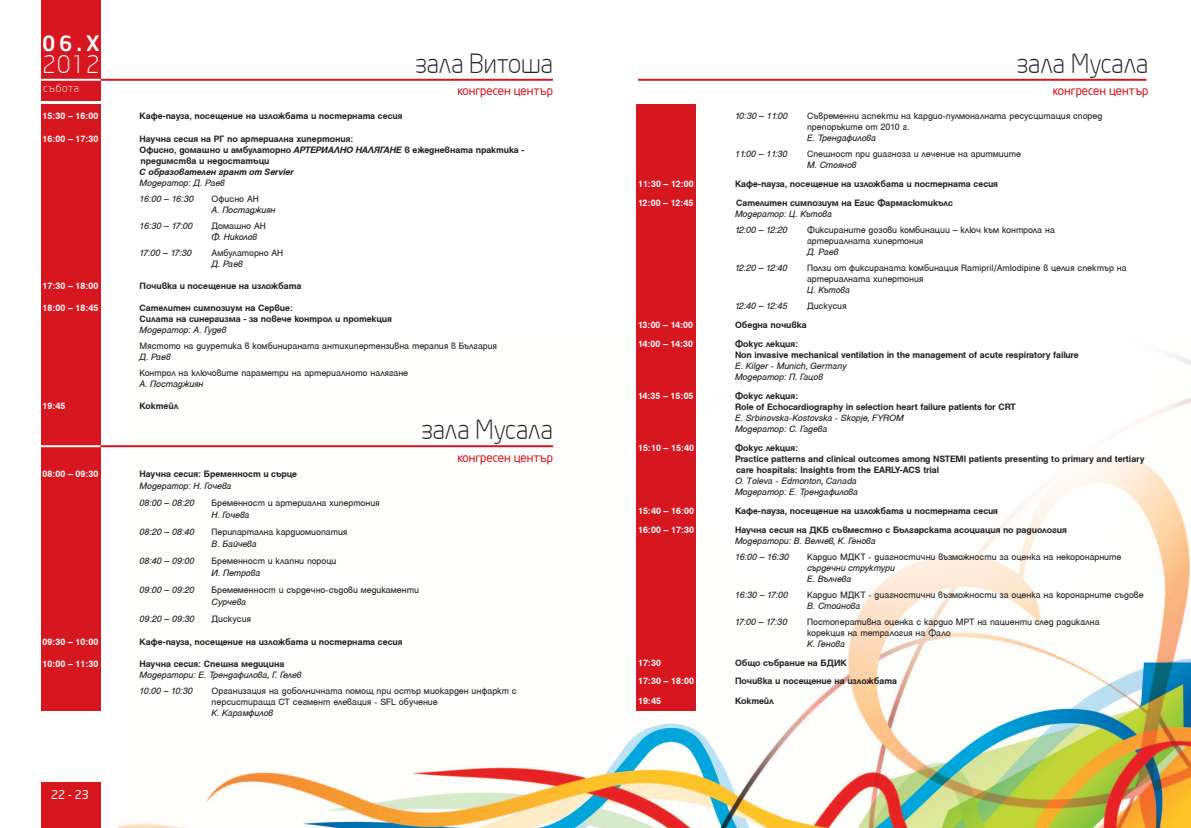
<style>
.page{position:relative;width:1191px;height:828px;background:#fff}
.page>*{position:absolute;margin:0;border:0;box-sizing:border-box;transform-origin:0 0}
.t1{font:300 26px "Neo Sans Intel";color:#231f20}
.t2{font:300 23.9px "Neo Sans Intel";color:#fff}
.t3{font:500 20.8px "Neo Sans Intel";color:#fff}
.t4{font:12px "Neo Sans Intel";color:#d7171f}
.t5{font:12px "Neo Sans Intel";color:#fff}
.t6{font:300 11.1px "Neo Sans Intel";letter-spacing:.08em;color:#fff}
.t7{font:700 10px/11px "Helen Bg";letter-spacing:-.005em;color:#231f20}
.t8{font:10px/11px "Helen Bg";color:#231f20}
.t9{font:italic 10px/16px "Helen Bg";letter-spacing:-.01em;color:#231f20}
.t10{font:700 10px "Helen Bg";color:#fff}
.t11{font:italic 700 10px "Helen Bg";letter-spacing:-.01em;color:#231f20}
.s1{font-style:italic}
</style>
<div class="page">
<img style="left:118px;top:360px;width:1073px;height:468px">
<svg style="left:638px;top:354px;width:552px;height:474px"></svg>
<div style="left:41px;top:0;width:60px;height:100px;background:#d7171f"></div>
<hr style="left:100px;top:79px;width:453px;height:2px;background:#d7171f">
<hr style="left:41px;top:79px;width:60px;height:2px;background:#fff">
<div style="left:41px;top:782px;width:60px;height:46px;background:#d7171f"></div>
<div style="left:41px;top:104px;width:60px;height:607px;background:#d7171f"></div>
<div style="left:636px;top:104px;width:60px;height:607px;background:#d7171f"></div>
<hr style="left:638px;top:79px;width:508px;height:2px;background:#d7171f">
<hr style="left:100px;top:445px;width:453px;height:2px;background:#d7171f">
<hr style="left:41px;top:445px;width:59px;height:2px;background:#fff">
<h3 class="t3" style="left:43px;top:30px;width:58px">06.Х</h3>
<h2 class="t2" style="left:43px;top:50px;width:58px">2012</h2>
<h1 class="t1" style="left:415px;top:48px;width:139px">зала Витоша</h1>
<p class="t4" style="left:457px;top:84px;width:97px">конгресен център</p>
<p class="t6" style="left:43px;top:81px;width:37px">събота</p>
<p class="t10" style="left:43px;top:110px;width:58px">15:30 – 16:00</p>
<p class="t7" style="left:140px;top:110px;width:264px">Кафе-пауза, посещение на изложбата и постерната сесия</p>
<p class="t10" style="left:43px;top:133px;width:58px">16:00 – 17:30</p>
<p class="t7" style="left:140px;top:133px;width:386px">Научна сесия на РГ по артериална хипертония:<br>Офисно, домашно и амбулаторно <span class="s1">АРТЕРИАЛНО НАЛЯГАНЕ</span> в ежедневната практика - предимства и недостатъци</p>
<p class="t11" style="left:140px;top:166px;width:156px">С образователен грант от Servier</p>
<p class="t9" style="left:140px;top:174px;width:87px">Модератор: Д. Раев<br>16:00 – 16:30</p>
<p class="t8" style="left:212px;top:193px;width:49px">Офисно АН</p>
<p class="t9" style="left:212px;top:201px;width:65px">А. Постаджиян</p>
<p class="t9" style="left:140px;top:217px;width:55px">16:30 – 17:00</p>
<p class="t8" style="left:212px;top:220px;width:56px">Домашно АН</p>
<p class="t9" style="left:212px;top:228px;width:47px">Ф. Николов</p>
<p class="t9" style="left:140px;top:244px;width:54px">17:00 – 17:30</p>
<p class="t8" style="left:212px;top:247px;width:73px">Амбулаторно АН</p>
<p class="t9" style="left:212px;top:255px;width:33px">Д. Раев</p>
<p class="t10" style="left:43px;top:280px;width:58px">17:30 – 18:00</p>
<p class="t7" style="left:140px;top:280px;width:163px">Почивка и посещение на изложбата</p>
<p class="t10" style="left:43px;top:302px;width:58px">18:00 – 18:45</p>
<p class="t7" style="left:140px;top:302px;width:254px">Сателитен симпозиум на Сервие:<br>Силата на синергизма - за повече контрол и протекция</p>
<p class="t9" style="left:140px;top:321px;width:88px">Модератор: А. Гудев</p>
<p class="t8" style="left:140px;top:340px;width:359px">Мястото на диуретика в комбинираната антихипертензивна терапия в България</p>
<p class="t9" style="left:140px;top:348px;width:33px">Д. Раев</p>
<p class="t8" style="left:140px;top:367px;width:270px">Контрол на ключовите параметри на артериалното налягане</p>
<p class="t9" style="left:140px;top:375px;width:65px">А. Постаджиян</p>
<p class="t10" style="left:43px;top:400px;width:24px">19:45</p>
<p class="t7" style="left:140px;top:400px;width:40px">Коктейл</p>
<p class="t10" style="left:43px;top:468px;width:58px">08:00 – 09:30</p>
<p class="t7" style="left:140px;top:468px;width:159px">Научна сесия: Бременност и сърце</p>
<p class="t9" style="left:140px;top:477px;width:94px;line-height:17px">Модератор: Н. Гочева<br>08:00 – 08:20</p>
<p class="t8" style="left:212px;top:497px;width:170px">Бременност и артериална хипертония</p>
<p class="t9" style="left:212px;top:506px;width:39px">Н. Гочева</p>
<h1 class="t1" style="left:421px;top:414px;width:133px">зала Мусала</h1>
<p class="t4" style="left:457px;top:450px;width:97px">конгресен център</p>
<p class="t9" style="left:140px;top:523px;width:56px">08:20 – 08:40</p>
<p class="t8" style="left:212px;top:526px;width:137px">Перипартална кардиомиопатия</p>
<p class="t9" style="left:212px;top:535px;width:47px">В. Байчева</p>
<p class="t9" style="left:140px;top:552px;width:56px">08:40 – 09:00</p>
<p class="t8" style="left:212px;top:555px;width:126px">Бременност и клапни пороци</p>
<p class="t9" style="left:212px;top:564px;width:50px">И. Петрова</p>
<p class="t9" style="left:140px;top:581px;width:56px">09:00 – 09:20</p>
<p class="t8" style="left:212px;top:584px;width:209px">Бремеменност и сърдечно-съдови медикаменти</p>
<p class="t9" style="left:212px;top:593px;width:36px">Сурчева</p>
<p class="t9" style="left:140px;top:610px;width:56px">09:20 – 09:30</p>
<p class="t8" style="left:212px;top:613px;width:41px">Дискусия</p>
<p class="t10" style="left:43px;top:636px;width:58px">09:30 – 10:00</p>
<p class="t7" style="left:140px;top:636px;width:264px">Кафе-пауза, посещение на изложбата и постерната сесия</p>
<p class="t10" style="left:43px;top:658px;width:58px">10:00 – 11:30</p>
<p class="t7" style="left:140px;top:658px;width:146px">Научна сесия: Спешна медицина</p>
<p class="t9" style="left:140px;top:666px;width:163px">Модератори: Е. Трендафилова, Г. Гелев<br>10:00 – 10:30</p>
<p class="t8" style="left:212px;top:685px;width:307px">Организация на доболничната помощ при остър миокарден инфаркт с персистираща СТ сегмент елевация - SFL обучение</p>
<p class="t9" style="left:212px;top:704px;width:63px">К. Карамфилов</p>
<p class="t5" style="left:51px;top:787px;width:39px">22 - 23</p>
<h1 class="t1" style="left:1017px;top:48px;width:133px">зала Мусала</h1>
<p class="t4" style="left:1052px;top:84px;width:97px">конгресен център</p>
<p class="t9" style="left:735px;top:107px;width:54px">10:30 – 11:00</p>
<p class="t8" style="left:807px;top:110px;width:297px">Съвременни аспекти на кардио-пулмоналната ресусцитация според препоръките от 2010 г.</p>
<p class="t9" style="left:807px;top:129px;width:71px">Е. Трендафилова</p>
<p class="t9" style="left:735px;top:145px;width:54px">11:00 – 11:30</p>
<p class="t8" style="left:807px;top:148px;width:215px">Спешност при диагноза и лечение на аритмиите</p>
<p class="t9" style="left:807px;top:156px;width:51px">М. Стоянов</p>
<p class="t10" style="left:638px;top:178px;width:57px">11:30 – 12:00</p>
<p class="t7" style="left:735px;top:178px;width:264px">Кафе-пауза, посещение на изложбата и постерната сесия</p>
<p class="t10" style="left:638px;top:197px;width:57px">12:00 – 12:45</p>
<p class="t7" style="left:736px;top:197px;width:219px">Сателитен симпозиум на Егис Фармасютикълс</p>
<p class="t9" style="left:735px;top:205px;width:99px">Модератор: Ц. Кътова<br>12:00 – 12:20</p>
<p class="t8" style="left:807px;top:224px;width:249px">Фиксираните дозови комбинации – ключ към контрола на артериалната хипертония</p>
<p class="t9" style="left:807px;top:243px;width:33px">Д. Раев</p>
<p class="t9" style="left:735px;top:259px;width:54px">12:20 – 12:40</p>
<p class="t8" style="left:807px;top:262px;width:321px">Ползи от фиксираната комбинация Ramipril/Amlodipine в целия спектър на артериалната хипертония</p>
<p class="t9" style="left:807px;top:281px;width:44px">Ц. Кътова</p>
<p class="t9" style="left:735px;top:297px;width:54px">12:40 – 12:45</p>
<p class="t8" style="left:807px;top:300px;width:41px">Дискусия</p>
<p class="t10" style="left:638px;top:319px;width:57px">13:00 – 14:00</p>
<p class="t7" style="left:735px;top:319px;width:73px">Обедна почивка</p>
<p class="t10" style="left:638px;top:338px;width:57px">14:00 – 14:30</p>
<p class="t7" style="left:735px;top:338px;width:345px">Фокус лекция:<br>Non invasive mechanical ventilation in the management of acute respiratory failure</p>
<p class="t9" style="left:735px;top:360px;width:113px;line-height:11px">E. Kilger - Munich, Germany<br>Mодератор: П. Гацов</p>
<p class="t10" style="left:638px;top:390px;width:57px">14:35 – 15:05</p>
<p class="t7" style="left:735px;top:390px;width:282px">Фокус лекция:<br>Role of Echocardiography in selection heart failure patients for CRT</p>
<p class="t9" style="left:735px;top:412px;width:170px;line-height:11px">E. Srbinovska-Kostovska - Skopje, FYROM<br>Mодератор: С. Гадева</p>
<p class="t10" style="left:638px;top:442px;width:58px">15:10 – 15:40</p>
<p class="t7" style="left:735px;top:442px;width:411px">Фокус лекция:<br>Practice patterns and clinical outcomes among NSTEMI patients presenting to primary and tertiary care hospitals: Insights from the EARLY-ACS trial</p>
<p class="t9" style="left:735px;top:475px;width:125px;line-height:11px">О. Тoleva - Edmonton, Canada<br>Модератор: Е. Трендафилова</p>
<p class="t10" style="left:638px;top:505px;width:58px">15:40 – 16:00</p>
<p class="t7" style="left:735px;top:505px;width:264px">Кафе-пауза, посещение на изложбата и постерната сесия</p>
<p class="t10" style="left:638px;top:524px;width:58px">16:00 – 17:30</p>
<p class="t7" style="left:735px;top:524px;width:333px">Научна сесия на ДКБ съвместно с Българската асоциация по радиология</p>
<p class="t9" style="left:735px;top:532px;width:142px">Модератори: В. Велчев, К. Генова<br>16:00 – 16:30</p>
<p class="t8" style="left:807px;top:551px;width:316px">Кардио МДКТ - диагностични възможности за оценка на некоронарните</p>
<p class="t9" style="left:807px;top:562px;width:89px;line-height:11px">сърдечни структури<br>Е. Вълчева</p>
<p class="t9" style="left:735px;top:586px;width:55px">16:30 – 17:00</p>
<p class="t8" style="left:807px;top:589px;width:338px">Кардио МДКТ - диагностични възможности за оценка на коронарните съдове</p>
<p class="t9" style="left:807px;top:597px;width:55px">В. Стойнова</p>
<p class="t9" style="left:735px;top:613px;width:54px">17:00 – 17:30</p>
<p class="t8" style="left:807px;top:616px;width:294px">Постоперативна оценка с кардио МРТ на пациенти след радикална корекция на тетралогия на Фало</p>
<p class="t9" style="left:807px;top:635px;width:40px">К. Генова</p>
<p class="t10" style="left:638px;top:657px;width:24px">17:30</p>
<p class="t7" style="left:735px;top:657px;width:113px">Общо събрание на БДИК</p>
<p class="t10" style="left:638px;top:675px;width:58px">17:30 – 18:00</p>
<p class="t7" style="left:735px;top:675px;width:163px">Почивка и посещение на изложбата</p>
<p class="t10" style="left:638px;top:695px;width:24px">19:45</p>
<p class="t7" style="left:735px;top:695px;width:40px">Коктейл</p>
</div>
